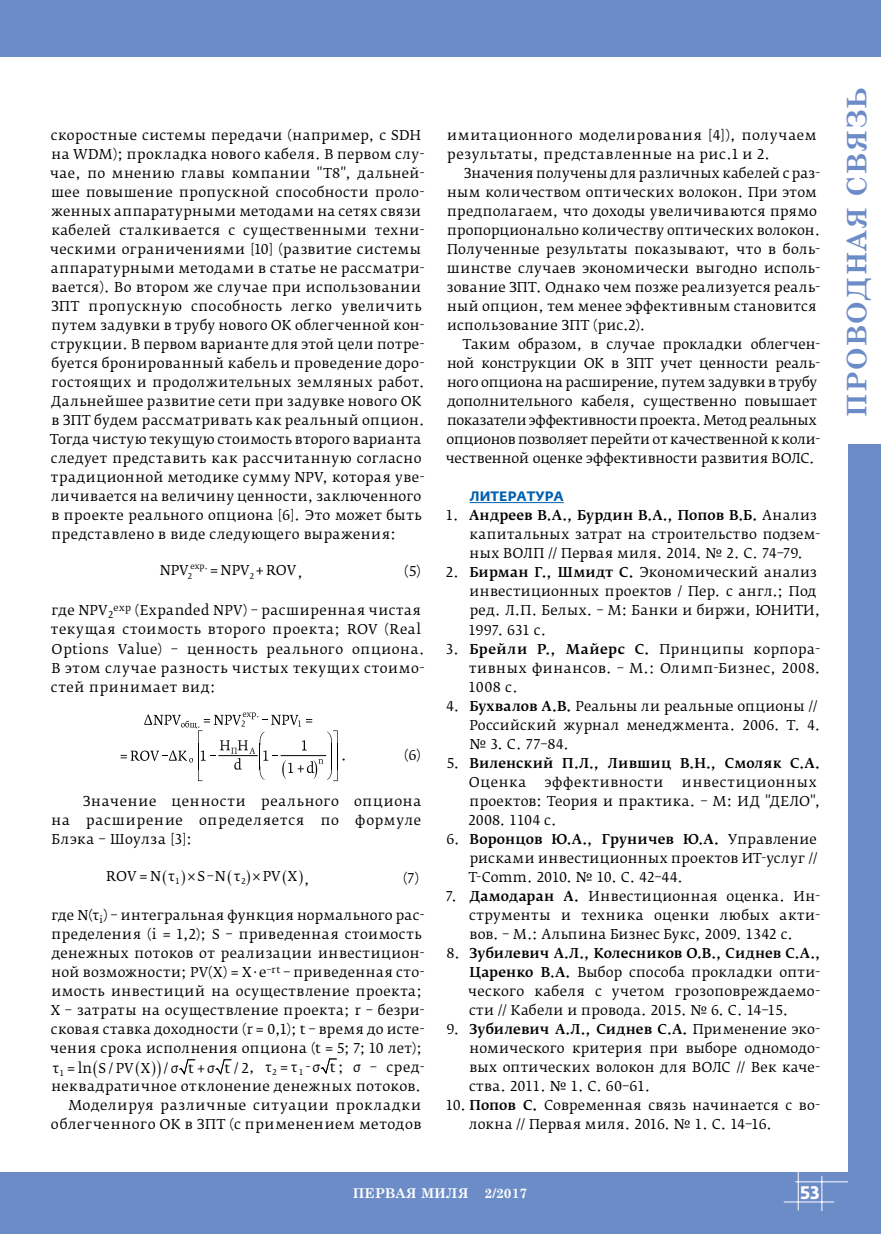
<style>
.page{position:relative;width:881px;height:1234px;background:#fff}
.page>*{position:absolute;margin:0;border:0;box-sizing:border-box;transform-origin:0 0}
.t1{font:700 27px "Century Schoolbook";letter-spacing:.05em;color:#6c8cc7}
.t2{font:700 18px "Fedra Sans Pro";color:#fff}
.t3{font:13.5px/19px "Fedra Serif B Pro";letter-spacing:.025em;color:#000}
.t4{font:13.5px/19px "Fedra Serif B Pro";letter-spacing:-.005em;color:#000}
.t5{font:13.5px/19px "Fedra Serif B Pro";letter-spacing:.045em;color:#000}
.t6{font:500 13.5px/19px "Fedra Serif B Pro";letter-spacing:.01em;color:#000}
.t7{font:700 13.5px "Century Schoolbook";color:#fff}
.t8{font:13.5px "Fedra Serif B Pro";letter-spacing:.055em;color:#000}
.t9{font:700 13.5px "Fedra Sans Pro";letter-spacing:.01em;color:#005fae}
.t10{font:8.1px "Fedra Serif B Pro";color:#000}
.s1{font-weight:500}
.s2{font-weight:400}
</style>
<div class="page">
<div style="left:0;top:0;width:880px;height:57px;background:#6c8cc7"></div>
<div style="left:0;top:1172px;width:880px;height:61px;background:#6c8cc7"></div>
<hr style="left:783px;top:1201px;width:50px;height:1px;background:#fff">
<hr style="left:797px;top:1171px;width:1px;height:39px;background:#fff">
<hr style="left:821px;top:1175px;width:1px;height:35px;background:#fff">
<hr style="left:795px;top:1181px;width:85px;height:1px;background:#fff">
<div style="left:847px;top:0;width:33px;height:1233px;background:#6c8cc7"></div>
<div style="left:846px;top:57px;width:34px;height:386px;background:#fff"></div>
<svg style="left:120px;top:712px;width:218px;height:69px"></svg>
<svg style="left:179px;top:1059px;width:16px;height:15px"></svg>
<svg style="left:215px;top:1059px;width:16px;height:15px"></svg>
<svg style="left:320px;top:1058px;width:16px;height:15px"></svg>
<hr style="left:469px;top:502px;width:94px;height:1px;background:#005fae">
<p class="t3" style="left:50px;top:125px;width:376px">скоростные системы передачи (например, с SDH на WDM); прокладка нового кабеля. В первом слу&shy;чае, по мнению главы компании "Т8", дальней&shy;шее повышение пропускной способности проло&shy;женных аппаратурными методами на сетях связи кабелей сталкивается с существенными техни&shy;ческими ограничениями [10] (развитие системы аппаратурными методами в статье не рассматри&shy;вается). Во втором же случае при использовании ЗПТ пропускную способность легко увеличить путем задувки в трубу нового ОК облегченной кон&shy;струкции. В первом варианте для этой цели потре&shy;буется бронированный кабель и проведение доро&shy;гостоящих и продолжительных земляных работ.<br>Дальнейшее развитие сети при задувке нового ОК в ЗПТ будем рассматривать как реальный опцион.<br>Тогда чистую текущую стоимость второго варианта следует представить как рассчитанную согласно традиционной методике сумму NPV, которая уве&shy;личивается на величину ценности, заключенного в проекте реального опциона [6]. Это может быть представлено в виде следующего выражения:</p>
<p class="t10" style="left:190px;top:561px;width:19px">exp.</p>
<p class="t3" style="left:160px;top:561px;width:34px">NPV<sub>2</sub></p>
<p class="t3" style="left:210px;top:561px;width:94px">= NPV<sub>2</sub> +ROV,</p>
<p class="t3" style="left:404px;top:561px;width:18px">(5)</p>
<p class="t5" style="left:51px;top:601px;width:375px">где NPV<sub>2</sub><sup>exp</sup> (Expanded NPV) – расширенная чистая текущая стоимость второго проекта; ROV (Real Options Value) – ценность реального опциона.<br>В этом случае разность чистых текущих стоимо&shy;стей принимает вид:</p>
<p class="t3" style="left:340px;top:745px;width:7px">.</p>
<p class="t3" style="left:404px;top:745px;width:18px">(6)</p>
<p class="t3" style="left:51px;top:791px;width:371px;text-align:justify;text-indent:31px">Значение ценности реального опциона на расширение определяется по формуле Блэка – Шоулза [3]:</p>
<p class="t3" style="left:106px;top:866px;width:75px">ROV=N <sub>1</sub></p>
<p class="t10" style="left:241px;top:876px;width:6px">2</p>
<p class="t3" style="left:168px;top:866px;width:143px">τ ×S–N τ ×PV X ,</p>
<p class="t3" style="left:403px;top:868px;width:18px">(7)</p>
<p class="t3" style="left:50px;top:905px;width:376px">где N(τ<sub>i</sub>) – интегральная функция нормального рас&shy;пределения (i = 1,2); S – приведенная стоимость денежных потоков от реализации инвестицион&shy;ной возможности; PV(X) = X∙ e<sup>–rt</sup> – приведенная сто&shy;имость инвестиций на осуществление проекта; X – затраты на осуществление проекта; r – безри&shy;сковая ставка доходности (r = 0,1); t – время до исте&shy;чения срока исполнения опциона (t = 5; 7; 10 лет); τ<sub>1</sub> =ln S/PV X /σ t+σ t/2,</p>
<p class="t3" style="left:51px;top:1057px;width:375px;text-align:right">τ =τ -σ t; σ – сред-<br>неквадратичное отклонение денежных потоков.<br>Моделируя различные ситуации прокладки облегченного ОК в ЗПТ (с применением методов</p>
<p class="t10" style="left:272px;top:1067px;width:6px">2</p>
<p class="t10" style="left:299px;top:1067px;width:6px">1</p>
<p class="t5" style="left:447px;top:125px;width:371px">имитационного моделирования [4]), получаем результаты, представленные на рис.1 и 2.</p>
<p class="t3" style="left:446px;top:163px;width:375px;text-indent:17px">Значения получены для различных кабелей с раз&shy;ным количеством оптических волокон. При этом предполагаем, что доходы увеличиваются прямо пропорционально количеству оптических волокон.<br>Полученные результаты показывают, что в боль&shy;шинстве случаев экономически выгодно исполь&shy;зование ЗПТ. Однако чем позже реализуется реаль&shy;ный опцион, тем менее эффективным становится использование ЗПТ (рис.2).</p>
<p class="t4" style="left:445px;top:334px;width:376px;text-indent:17px">Таким образом, в случае прокладки облегчен&shy;ной конструкции ОК в ЗПТ учет ценности реаль&shy;ного опциона на расширение, путем задувки в трубу дополнительного кабеля, существенно повышает показатели эффективности проекта. Метод реальных опционов позволяет перейти от качественной к коли&shy;чественной оценке эффективности развития ВОЛС.</p>
<p class="t9" style="left:469px;top:488px;width:95px">ЛИТЕРАТУРА</p>
<p class="t3" style="left:469px;top:506px;width:352px;text-indent:-24px">1. <span class="s1">Андреев В.А., Бурдин В.А., Попов В.Б.</span> Анализ капитальных затрат на строительство подзем&shy;ных ВОЛП // Первая миля. 2014. № 2. С. 74–79.</p>
<p class="t3" style="left:468px;top:563px;width:354px;text-indent:-22px">2. <span class="s1">Бирман Г., Шмидт С.</span> Экономический анализ инвестиционных проектов / Пер. с англ.; Под ред. Л.П. Белых. – М: Банки и биржи, ЮНИТИ, 1997. 631 с.</p>
<p class="t3" style="left:468px;top:639px;width:354px;text-align:justify;text-indent:-22px">3. <span class="s1">Брейли Р., Майерс С.</span> Принципы корпора&shy;тивных финансов. – М.: Олимп-Бизнес, 2008.<br>1008 с.</p>
<p class="t3" style="left:469px;top:696px;width:352px;text-indent:-23px">4. <span class="s1">Бухвалов А.В.</span> Реальны ли реальные опционы //<br>Российский журнал менеджмента. 2006. Т. 4. № 3. С. 77–84.</p>
<p class="t6" style="left:468px;top:753px;width:352px;text-indent:-22px"><span class="s2">5.</span> Виленский П.Л., Лившиц В.Н., Смоляк С.А.<br><span class="s2">Оценка</span></p>
<p class="t8" style="left:544px;top:773px;width:120px">эффективности</p>
<p class="t3" style="left:468px;top:772px;width:354px;text-indent:214px">инвестиционных проектов: Теория и практика. – М: ИД "ДЕЛО",<br>2008. 1104 с.</p>
<p class="t3" style="left:468px;top:829px;width:350px;text-align:justify;text-indent:-22px">6. <span class="s1">Воронцов Ю.А., Груничев Ю.А.</span> Управление рисками инвестиционных проектов ИТ-услуг // T-Comm. 2010. № 10. С. 42–44.</p>
<p class="t3" style="left:469px;top:886px;width:352px;text-align:justify;text-indent:-24px">7. <span class="s1">Дамодаран А.</span> Инвестиционная оценка. Ин&shy;струменты и техника оценки любых акти&shy;вов. – М.: Альпина Бизнес Букс, 2009. 1342 с.</p>
<p class="t3" style="left:468px;top:943px;width:353px;text-align:justify;text-indent:-22px">8. <span class="s1">Зубилевич А.Л., Колесников О.В., Сиднев С.А., Царенко В.А.</span> Выбор способа прокладки опти&shy;ческого кабеля с учетом грозоповреждаемо&shy;сти // Кабели и провода. 2015. № 6. С. 14–15.</p>
<p class="t3" style="left:469px;top:1019px;width:352px;text-align:justify;text-indent:-22px">9. <span class="s1">Зубилевич А.Л., Сиднев С.А.</span> Применение эко&shy;номического критерия при выборе одномодо&shy;вых оптических волокон для ВОЛС // Век каче&shy;ства. 2011. № 1. С. 60–61.</p>
<p class="t3" style="left:469px;top:1095px;width:352px;text-indent:-24px">10. <span class="s1">Попов С.</span> Современная связь начинается с во&shy;локна // Первая миля. 2016. № 1. С. 14–16.</p>
<p class="t7" style="left:352px;top:1181px;width:176px">ПЕРВАЯ МИЛЯ 12/2017</p>
<h2 class="t2" style="left:799px;top:1180px;width:22px">53</h2>
<h1 class="t1" style="left:835px;top:416px;width:331px;rotate:-90deg">Проводная связь</h1>
</div>
